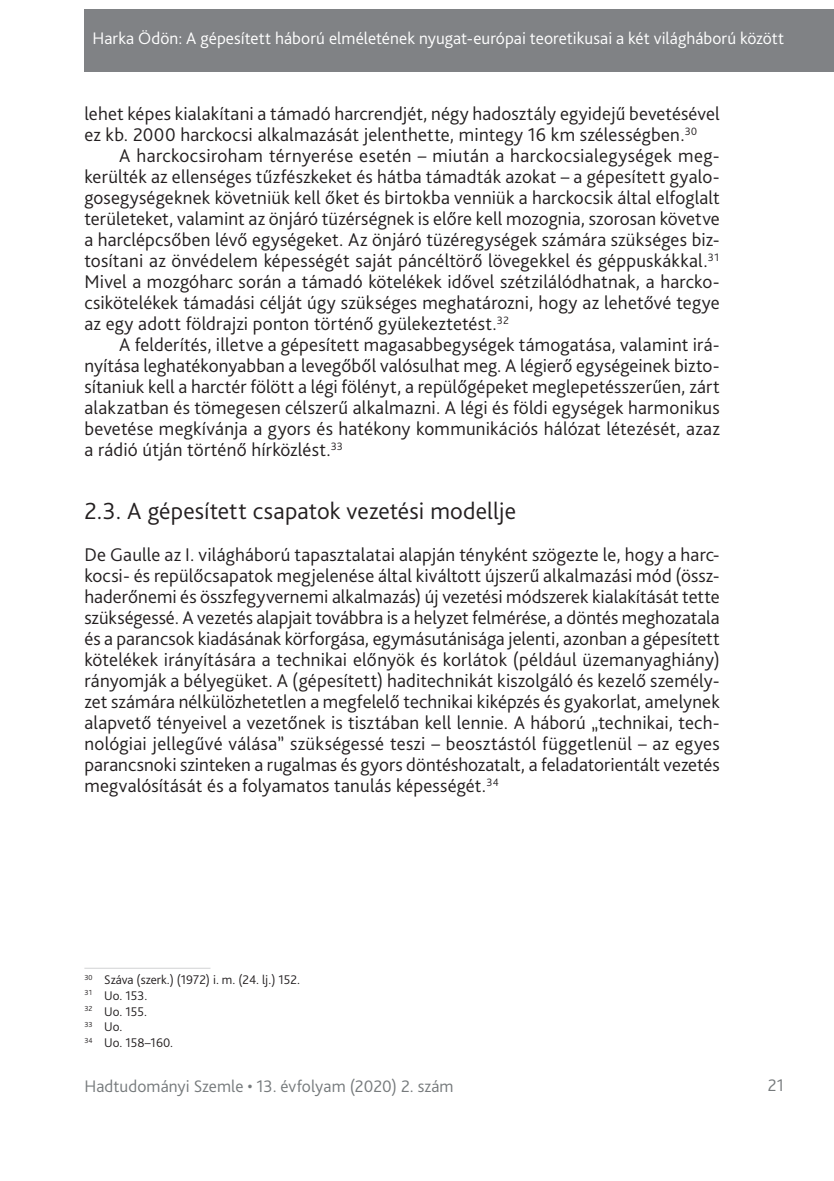
<style>
.page{position:relative;width:834px;height:1181px;background:#fff}
.page>*{position:absolute;margin:0;border:0;box-sizing:border-box;transform-origin:0 0}
._1_1_1__Head{font:300 24.5px "Bliss Pro";color:#231f20}
._1__Body{font:300 19.25px/21px "Bliss Pro";letter-spacing:.01em;color:#231f20;text-align:justify}
._2__Body_1st_paragra{font:300 19.25px/21px "Bliss Pro";letter-spacing:.01em;color:#231f20;text-align:justify}
.t1{font:300 17.5px "Bliss Pro";letter-spacing:.005em;color:#fff}
.t2{font:300 17.5px "Bliss Pro";letter-spacing:.005em;color:#767a7c}
.Lábjegyzet{font:300 13.12px "Bliss Pro";color:#231f20}
</style>
<div class="page">
<div style="left:84px;top:9px;width:749px;height:63px;background:#808285"></div>
<hr style="left:84px;top:968px;width:126px;height:1px;background:#d1d2d4">
<p class="t1" style="left:92px;top:27px;width:693px">Harka Ödön: A gépesített háború elméletének nyugat-európai teoretikusai a két világháború között</p>
<p class="_1__Body" style="left:84px;top:103px;width:636px">lehet képes kialakítani a támadó harcrendjét, négy hadosztály egyidejű bevetésével ez kb. 2000 harckocsi alkalmazását jelenthette, mintegy 16 km szélességben.<sup>30</sup></p>
<p class="_1__Body" style="left:84px;top:145px;width:637px;text-indent:35px">A harckocsiroham térnyerése esetén – miután a harckocsialegységek meg&shy;kerülték az ellenséges tűzfészkeket és hátba támadták azokat – a gépesített gyalo&shy;gosegységeknek követniük kell őket és birtokba venniük a harckocsik által elfoglalt területeket, valamint az önjáró tüzérségnek is előre kell mozognia, szorosan követve a harclépcsőben lévő egységeket. Az önjáró tüzéregységek számára szükséges biz&shy;tosítani az önvédelem képességét saját páncéltörő lövegekkel és géppuskákkal.<sup>31<br></sup>Mivel a mozgóharc során a támadó kötelékek idővel szétzilálódhatnak, a harcko&shy;csikötelékek támadási célját úgy szükséges meghatározni, hogy az lehetővé tegye az egy adott földrajzi ponton történő gyülekeztetést.<sup>32</sup></p>
<p class="_1__Body" style="left:84px;top:334px;width:636px;text-indent:35px">A felderítés, illetve a gépesített magasabbegységek támogatása, valamint irá&shy;nyítása leghatékonyabban a levegőből valósulhat meg. A légierő egységeinek bizto&shy;sítaniuk kell a harctér fölött a légi fölényt, a repülőgépeket meglepetésszerűen, zárt alakzatban és tömegesen célszerű alkalmazni. A légi és földi egységek harmonikus bevetése megkívánja a gyors és hatékony kommunikációs hálózat létezését, azaz a rádió útján történő hírközlést.<sup>33</sup></p>
<p class="_1_1_1__Head" style="left:84px;top:496px;width:433px">2.3. A gépesített csapatok vezetési modellje</p>
<p class="_2__Body_1st_paragra" style="left:84px;top:544px;width:637px">De Gaulle az I. világháború tapasztalatai alapján tényként szögezte le, hogy a harc&shy;kocsi- és repülőcsapatok megjelenése által kiváltott újszerű alkalmazási mód (össz&shy;haderőnemi és összfegyvernemi alkalmazás) új vezetési módszerek kialakítását tette szükségessé. A vezetés alapjait továbbra is a helyzet felmérése, a döntés meghozatala és a parancsok kiadásának körforgása, egymásutánisága jelenti, azonban a gépesített kötelékek irányítására a technikai előnyök és korlátok (például üzemanyaghiány) rányomják a bélyegüket. A (gépesített) haditechnikát kiszolgáló és kezelő személy&shy;zet számára nélkülözhetetlen a megfelelő technikai kiképzés és gyakorlat, amelynek alapvető tényeivel a vezetőnek is tisztában kell lennie. A háború „technikai, tech&shy;nológiai jellegűvé válása” szükségessé teszi – beosztástól függetlenül – az egyes parancsnoki szinteken a rugalmas és gyors döntéshozatalt, a feladatorientált vezetés megvalósítását és a folyamatos tanulás képességét.<sup>34</sup></p>
<p class="Lábjegyzet" style="left:84px;top:971px;width:217px"><sup>30</sup> Száva (szerk.) (1972) i. m. (24. lj.) 152.</p>
<p class="Lábjegyzet" style="left:84px;top:987px;width:64px"><sup>31</sup> Uo. 153.</p>
<p class="Lábjegyzet" style="left:84px;top:1003px;width:64px"><sup>32</sup> Uo. 155.</p>
<p class="Lábjegyzet" style="left:84px;top:1018px;width:40px"><sup>33</sup> Uo.</p>
<p class="Lábjegyzet" style="left:84px;top:1034px;width:90px"><sup>34</sup> Uo. 158–160.</p>
<p class="t2" style="left:84px;top:1075px;width:371px">Hadtudományi Szemle • 13. évfolyam (2020) 2. szám</p>
<p class="t2" style="left:767px;top:1074px;width:18px">21</p>
</div>
